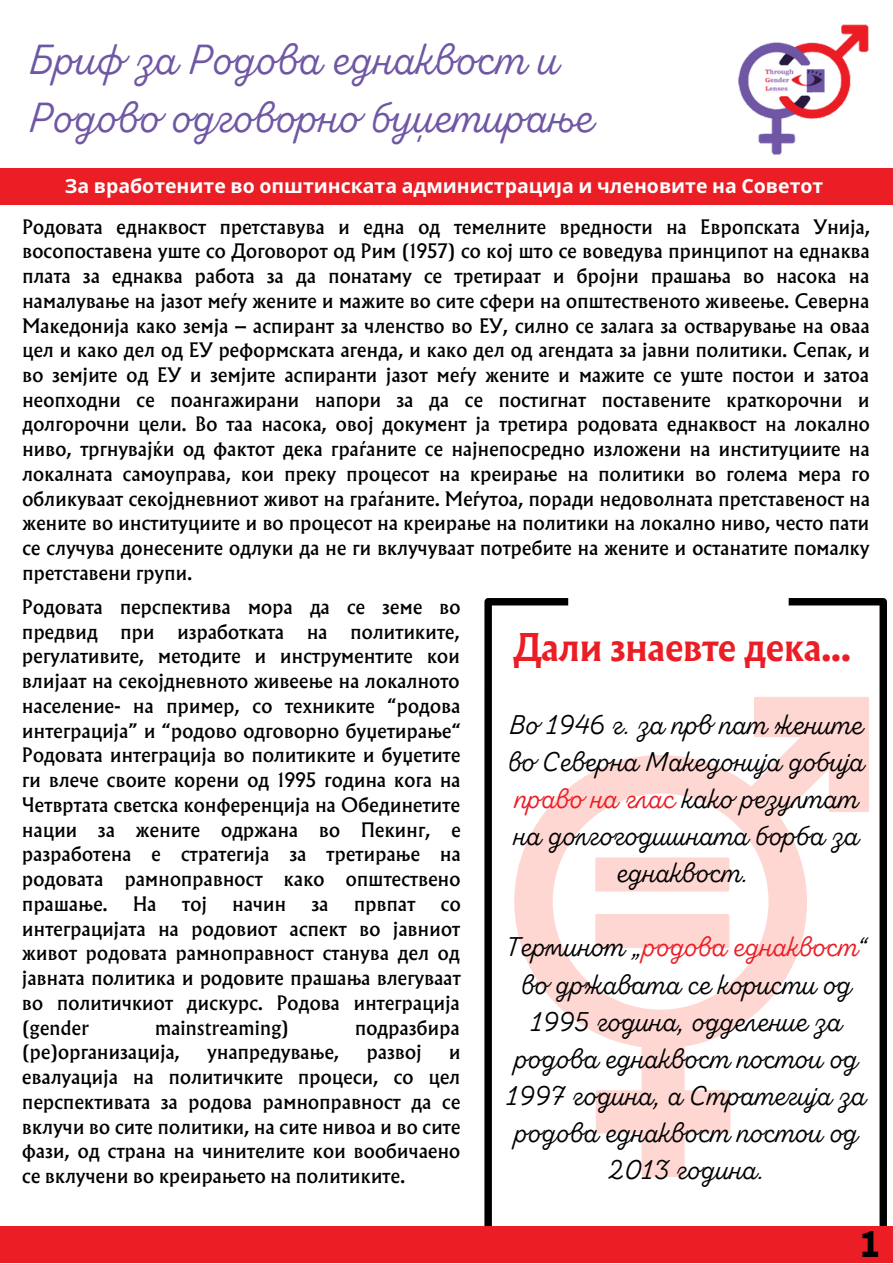
<style>
.page{position:relative;width:893px;height:1264px;background:#fff}
.page>*{position:absolute;margin:0;border:0;box-sizing:border-box;transform-origin:0 0}
.t1{font:42px "Zing Script Rust R Base";color:#7057a5}
.t2{font:700 34.5px "Albertus Nova";color:#eb1d25}
.t3{font:27px/37px "Zing Script Rust R Base";color:#000;text-align:center}
.t4{font:700 19.5px "Noto Sans";color:#fff}
.t5{font:18px/24.8px "Albertus Nova";letter-spacing:.015em;color:#000;text-align:justify}
.s1{color:#eb1d25}
</style>
<div class="page">
<img style="left:738px;top:24px;width:131px;height:131px">
<div style="left:0;top:168px;width:892px;height:36px;background:#eb1d25"></div>
<svg style="left:788px;top:598px;width:98px;height:627px"></svg>
<svg style="left:484px;top:598px;width:84px;height:627px"></svg>
<div style="left:0;top:1225px;width:892px;height:37px;background:#eb1d25"></div>
<svg style="left:862px;top:1231px;width:16px;height:25px"></svg>
<svg style="left:514px;top:696px;width:355px;height:480px"></svg>
<div style="left:595px;top:857px;width:134px;height:34px;background:#ffd7d2"></div>
<div style="left:595px;top:914px;width:134px;height:34px;background:#ffd7d2"></div>
<p class="t1" style="left:28px;top:42px;width:531px">Бриф за Родова еднаквост и</p>
<p class="t1" style="left:28px;top:100px;width:566px">Родово одговорно буџетирање</p>
<p class="t4" style="left:65px;top:172px;width:760px">За вработените во општинската администрација и членовите на Советот</p>
<p class="t5" style="left:22px;top:214px;width:849px">Родовата еднаквост претставува и една од темелните вредности на Европската Унија, восопоставена уште со Договорот од Рим (1957) со кој што се воведува принципот на еднаква плата за еднаква работа за да понатаму се третираат и бројни прашања во насока на намалување на јазот меѓу жените и мажите во сите сфери на општественото живеење. Северна Македонија како земја – аспирант за членство во ЕУ, силно се залага за остварување на оваа цел и како дел од ЕУ реформската агенда, и како дел од агендата за јавни политики. Сепак, и во земјите од ЕУ и земјите аспиранти јазот меѓу жените и мажите се уште постои и затоа неопходни се поангажирани напори за да се постигнат поставените краткорочни и долгорочни цели. Во таа насока, овој документ ја третира родовата еднаквост на локално ниво, тргнувајќи од фактот дека граѓаните се најнепосредно изложени на институциите на локалната самоуправа, кои преку процесот на креирање на политики во голема мера го обликуваат секојдневниот живот на граѓаните. Меѓутоа, поради недоволната претставеност на жените во институциите и во процесот на креирање на политики на локално ниво, често пати се случува донесените одлуки да не ги вклучуваат потребите на жените и останатите помалку претставени групи.</p>
<p class="t5" style="left:22px;top:594px;width:439px">Родовата перспектива мора да се земе во предвид</p>
<p class="t5" style="left:121px;top:619px;width:35px">при</p>
<p class="t5" style="left:177px;top:619px;width:108px">изработката</p>
<p class="t5" style="left:307px;top:619px;width:22px">на</p>
<p class="t5" style="left:22px;top:619px;width:440px;text-indent:328px">политиките, регулативите, методите и инструментите кои влијаат на секојдневното живеење на локалното население- на пример, со техниките “родова интеграција” и “родово одговорно буџетирање“ Родовата интеграција во политиките и буџетите ги влече своите корени од 1995 година кога на Четвртата светска конференција на Обединетите нации за жените одржана во Пекинг, е разработена е стратегија за третирање на родовата рамноправност како општествено прашање.</p>
<p class="t5" style="left:133px;top:891px;width:25px">На</p>
<p class="t5" style="left:182px;top:891px;width:26px">тој</p>
<p class="t5" style="left:232px;top:891px;width:55px">начин</p>
<p class="t5" style="left:312px;top:891px;width:18px">за</p>
<p class="t5" style="left:354px;top:891px;width:63px">првпат</p>
<p class="t5" style="left:22px;top:891px;width:440px;text-indent:418px">со интеграцијата на родовиот аспект во јавниот живот родовата рамноправност станува дел од јавната политика и родовите прашања влегуваат во политичкиот дискурс. Родова интеграција (gender</p>
<p class="t5" style="left:155px;top:1015px;width:135px">mainstreaming)</p>
<p class="t5" style="left:355px;top:1015px;width:106px">подразбира</p>
<p class="t5" style="left:22px;top:1040px;width:159px">(ре)организација,</p>
<p class="t5" style="left:208px;top:1040px;width:133px">унапредување,</p>
<p class="t5" style="left:367px;top:1040px;width:56px">развој</p>
<p class="t5" style="left:22px;top:1040px;width:439px;text-indent:427px">и евалуација на политичките процеси, со цел перспективата за родова рамноправност да се вклучи во сите политики, на сите нивоа и во сите фази, од страна на чинителите кои вообичаено се вклучени во креирањето на политиките.</p>
<p class="t2" style="left:513px;top:623px;width:339px">Дали знаевте дека...</p>
<p class="t3" style="left:508px;top:708px;width:357px">Во 1946 г. за прв пат жените во Северна Македонија добија <span class="s1">право на глас</span> како резултат на долгогодишната борба за еднаквост.</p>
<p class="t3" style="left:506px;top:930px;width:361px">Терминот „<span class="s1">родова еднаквост</span>“ во државата се користи од<br>1995 година, одделение за родова еднаквост постои од<br>1997 година, а Стратегија за родова еднаквост постои од<br>2013 година.</p>
</div>
